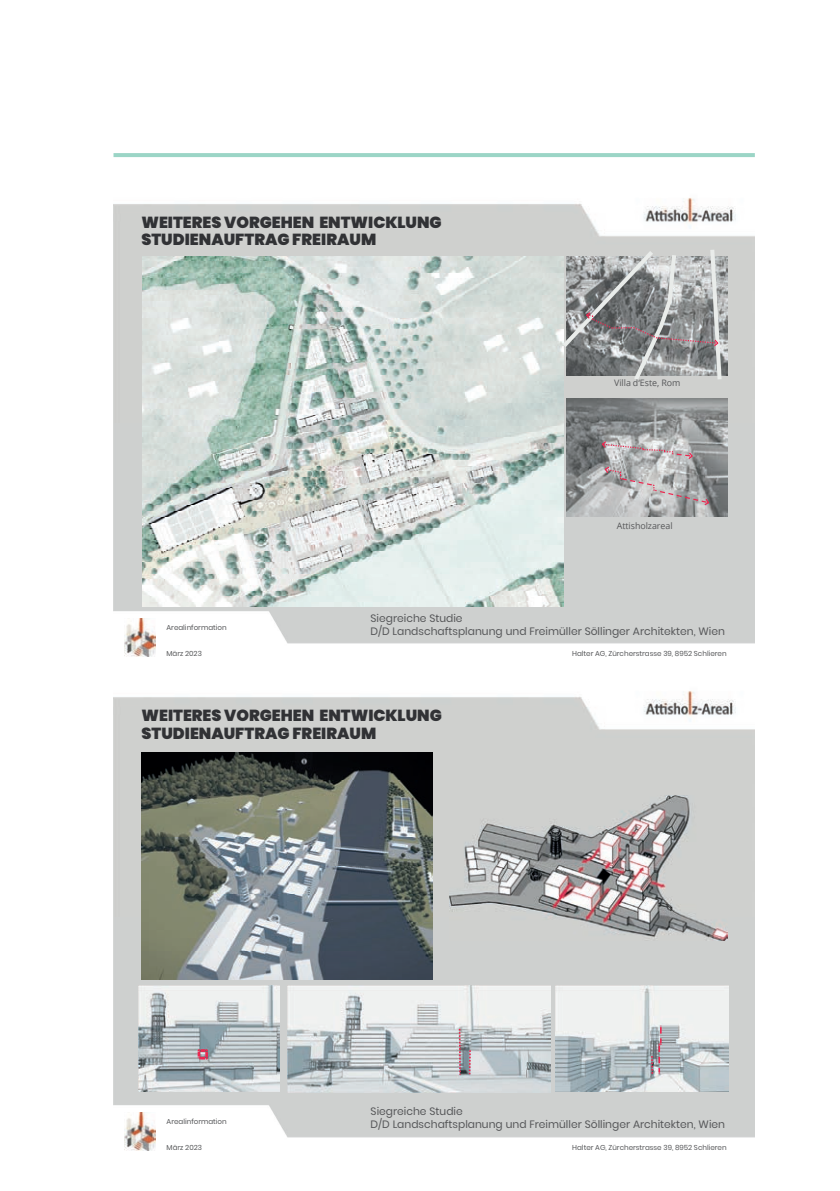
<style>
.page{position:relative;width:840px;height:1191px;background:#fff}
.page>*{position:absolute;margin:0;border:0;box-sizing:border-box;transform-origin:0 0}
.t1{font:900 16px/17.4px "Poppins";color:#313235}
.t2{font:10.6px/12.8px "Poppins";color:#565759}
.t3{font:8.8px "Open Sans";letter-spacing:-.005em;color:#565759}
.t4{font:7.2px "Poppins";color:#565759}
</style>
<div class="page">
<hr style="left:113px;top:153px;width:641px;height:4px;background:#9bd5c6">
<img style="left:113px;top:197px;width:641px;height:460px">
<img style="left:124px;top:618px;width:31px;height:38px">
<img style="left:142px;top:256px;width:421px;height:351px">
<img style="left:723px;top:256px;width:4px;height:119px">
<svg style="left:558px;top:245px;width:165px;height:140px;background:#a0a2a3"></svg>
<img style="left:566px;top:398px;width:161px;height:119px">
<svg style="left:600px;top:440px;width:109px;height:66px;background:#b2afb0"></svg>
<img style="left:113px;top:691px;width:641px;height:460px">
<img style="left:124px;top:1112px;width:31px;height:38px">
<img style="left:141px;top:752px;width:291px;height:227px">
<img style="left:449px;top:796px;width:277px;height:144px">
<img style="left:138px;top:985px;width:141px;height:106px">
<svg style="left:196px;top:1047px;width:13px;height:13px"></svg>
<img style="left:287px;top:985px;width:263px;height:107px">
<svg style="left:458px;top:1029px;width:2px;height:45px"></svg>
<svg style="left:468px;top:1050px;width:2px;height:24px"></svg>
<img style="left:555px;top:985px;width:173px;height:106px">
<svg style="left:650px;top:1025px;width:12px;height:50px"></svg>
<h1 class="t1" style="left:141px;top:213px;width:301px">WEITERES VORGEHEN ENTWICKLUNG<br>STUDIENAUFTRAG FREIRAUM</h1>
<p class="t3" style="left:614px;top:377px;width:68px">Villa d‘Este, Rom</p>
<p class="t3" style="left:616px;top:520px;width:57px">Attisholzareal</p>
<p class="t4" style="left:166px;top:624px;width:62px">Arealinformation</p>
<p class="t4" style="left:166px;top:649px;width:37px">März 2023</p>
<p class="t2" style="left:370px;top:612px;width:356px">Siegreiche Studie<br>D/D Landschaftsplanung und Freimüller Söllinger Architekten, Wien</p>
<p class="t4" style="left:572px;top:649px;width:156px">Halter AG, Zürcherstrasse 39, 8952 Schlieren</p>
<h1 class="t1" style="left:141px;top:707px;width:301px">WEITERES VORGEHEN ENTWICKLUNG<br>STUDIENAUFTRAG FREIRAUM</h1>
<p class="t4" style="left:166px;top:1117px;width:62px">Arealinformation</p>
<p class="t4" style="left:166px;top:1143px;width:37px">März 2023</p>
<p class="t2" style="left:370px;top:1105px;width:356px">Siegreiche Studie<br>D/D Landschaftsplanung und Freimüller Söllinger Architekten, Wien</p>
<p class="t4" style="left:572px;top:1143px;width:156px">Halter AG, Zürcherstrasse 39, 8952 Schlieren</p>
</div>
